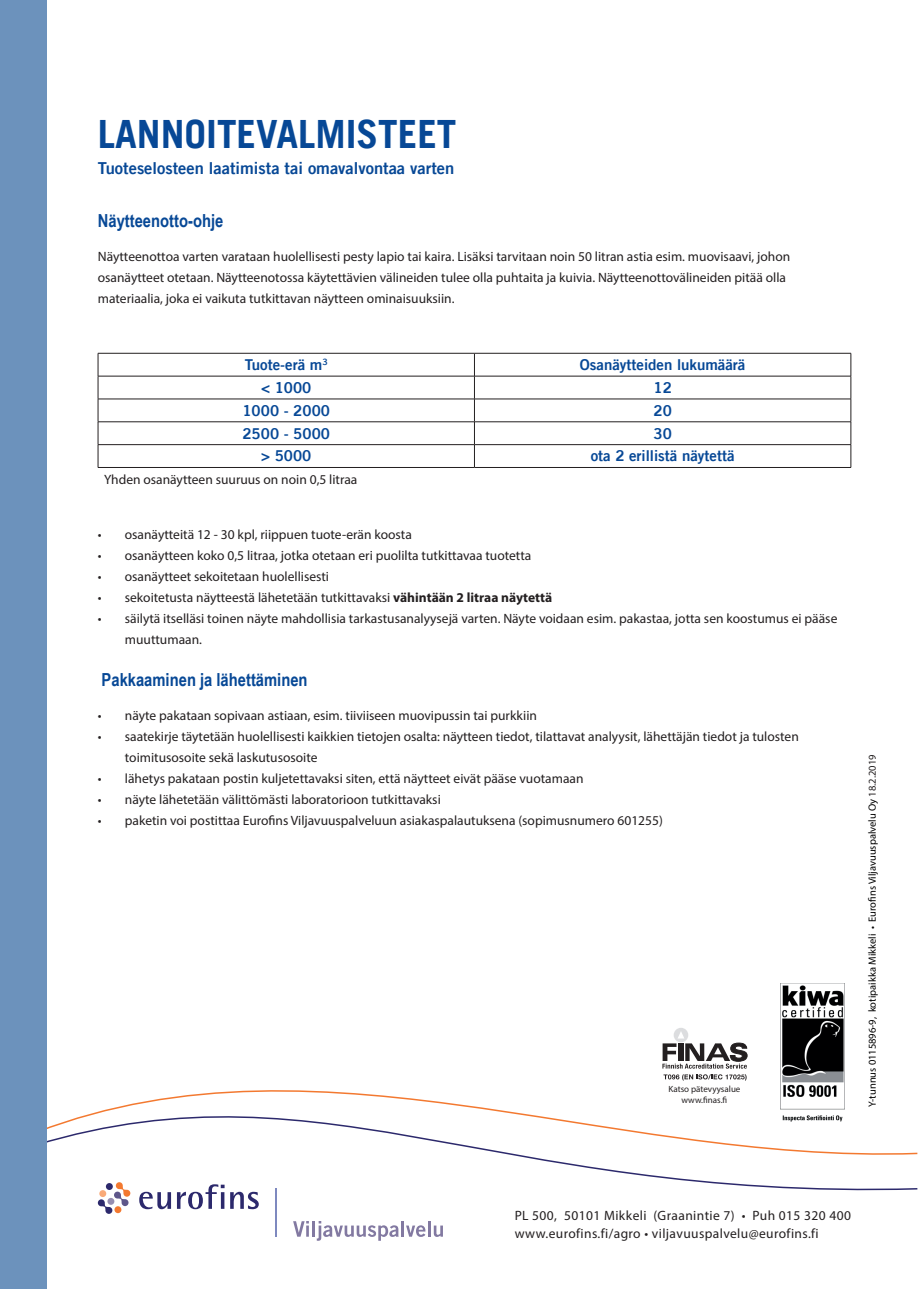
<style>
.page{position:relative;width:919px;height:1289px;background:#fff}
.page>*{position:absolute;margin:0;border:0;box-sizing:border-box;transform-origin:0 0}
.t1{font:700 39px "Trade Gothic LT";color:#074896}
.t2{font:700 18px "Arial Narrow";color:#074896}
.t3{font:16.5px "Trade Gothic LT Bold Two";color:#074896}
.t4{font:15px "Trade Gothic LT Bold Two";color:#074896}
.t5{font:13.5px/21px "Myriad Pro";color:#231f20}
.t6{font:13.5px/18px "Myriad Pro";letter-spacing:.03em;color:#231f20}
.t7{font:10.5px "Myriad Pro";color:#000}
.t8{font:9px/10.8px "Myriad Pro";color:#231f20;text-align:center}
.s1{font-weight:700}
.s2{color:#231f20}
</style>
<div class="page">
<svg style="left:47px;top:1048px;width:871px;height:152px"></svg>
<div style="left:0;top:0;width:47px;height:1288px;background:#6c92bc"></div>
<hr style="left:98px;top:353px;width:376px;height:1px;background:#231f20">
<hr style="left:474px;top:353px;width:377px;height:1px;background:#231f20">
<hr style="left:98px;top:376px;width:376px;height:1px;background:#231f20">
<hr style="left:474px;top:376px;width:377px;height:1px;background:#231f20">
<hr style="left:98px;top:399px;width:376px;height:1px;background:#231f20">
<hr style="left:474px;top:399px;width:377px;height:1px;background:#231f20">
<hr style="left:98px;top:421px;width:376px;height:1px;background:#231f20">
<hr style="left:474px;top:421px;width:377px;height:1px;background:#231f20">
<hr style="left:98px;top:444px;width:376px;height:1px;background:#231f20">
<svg style="left:98px;top:353px;width:1px;height:114px"></svg>
<hr style="left:474px;top:444px;width:377px;height:1px;background:#231f20">
<svg style="left:474px;top:353px;width:1px;height:114px"></svg>
<svg style="left:850px;top:353px;width:1px;height:114px"></svg>
<hr style="left:98px;top:467px;width:376px;height:1px;background:#231f20">
<hr style="left:474px;top:467px;width:377px;height:1px;background:#231f20">
<svg style="left:98px;top:1182px;width:32px;height:31px"></svg>
<div style="left:114px;top:1206px;width:7px;height:7px;background:#f37930;border-radius:50%"></div>
<div style="left:99px;top:1190px;width:7px;height:6px;background:#f9aa78;border-radius:50%"></div>
<svg style="left:106px;top:1182px;width:7px;height:7px"></svg>
<svg style="left:139px;top:1191px;width:32px;height:18px"></svg>
<svg style="left:177px;top:1184px;width:47px;height:25px"></svg>
<svg style="left:230px;top:1191px;width:29px;height:18px"></svg>
<hr style="left:275px;top:1187px;width:1px;height:49px;background:#7e89bf">
<svg style="left:293px;top:1221px;width:16px;height:15px"></svg>
<hr style="left:312px;top:1221px;width:3px;height:15px;background:#8279a1">
<svg style="left:317px;top:1221px;width:81px;height:19px"></svg>
<hr style="left:401px;top:1221px;width:3px;height:15px;background:#8279a1">
<svg style="left:406px;top:1221px;width:37px;height:15px"></svg>
<svg style="left:673px;top:1027px;width:15px;height:15px"></svg>
<svg style="left:662px;top:1031px;width:85px;height:37px"></svg>
<svg style="left:663px;top:1074px;width:83px;height:6px"></svg>
<img style="left:780px;top:983px;width:64px;height:140px">
<h1 class="t1" style="left:98px;top:110px;width:360px">LANNOITEVALMISTEET</h1>
<p class="t3" style="left:98px;top:157px;width:358px">Tuoteselosteen laatimista tai omavalvontaa varten</p>
<h2 class="t2" style="left:98px;top:207px;width:127px">Näytteenotto-ohje</h2>
<p class="t5" style="left:98px;top:246px;width:694px">Näytteenottoa varten varataan huolellisesti pesty lapio tai kaira. Lisäksi tarvitaan noin 50 litran astia esim. muovisaavi, johon osanäytteet otetaan. Näytteenotossa käytettävien välineiden tulee olla puhtaita ja kuivia. Näytteenottovälineiden pitää olla materiaalia, joka ei vaikuta tutkittavan näytteen ominaisuuksiin.</p>
<p class="t4" style="left:245px;top:355px;width:84px">Tuote-erä m<sup>3</sup></p>
<p class="t4" style="left:580px;top:355px;width:167px">Osanäytteiden lukumäärä</p>
<p class="t4" style="left:261px;top:378px;width:52px">&lt; 1000</p>
<p class="t4" style="left:653px;top:378px;width:20px">12</p>
<p class="t4" style="left:242px;top:401px;width:89px">1000 - 2000</p>
<p class="t4" style="left:653px;top:401px;width:20px">20</p>
<p class="t4" style="left:242px;top:424px;width:89px">2500 - 5000</p>
<p class="t4" style="left:653px;top:424px;width:20px">30</p>
<p class="t4" style="left:261px;top:447px;width:52px">&gt; 5000</p>
<p class="t4" style="left:590px;top:447px;width:145px">ota 2 erillistä näytettä</p>
<p class="t5" style="left:104px;top:468px;width:255px">Yhden osanäytteen suuruus on noin 0,5 litraa</p>
<p class="t5" style="left:98px;top:523px;width:315px">• osanäytteitä 12 - 30 kpl, riippuen tuote-erän koosta</p>
<p class="t5" style="left:98px;top:544px;width:435px">• osanäytteen koko 0,5 litraa, jotka otetaan eri puolilta tutkittavaa tuotetta</p>
<p class="t5" style="left:98px;top:565px;width:233px">• osanäytteet sekoitetaan huolellisesti</p>
<p class="t5" style="left:98px;top:586px;width:456px">• sekoitetusta näytteestä lähetetään tutkittavaksi <span class="s1">vähintään 2 litraa näytettä</span></p>
<p class="t5" style="left:125px;top:607px;width:714px;text-indent:-27px">• säilytä itselläsi toinen näyte mahdollisia tarkastusanalyysejä varten. Näyte voidaan esim. pakastaa, jotta sen koostumus ei pääse muuttumaan.</p>
<h2 class="t2" style="left:102px;top:666px;width:207px">Pakkaaminen ja lähettäminen</h2>
<p class="t5" style="left:98px;top:704px;width:440px">• näyte pakataan sopivaan astiaan, esim. tiiviiseen muovipussin tai purkkiin</p>
<p class="t5" style="left:125px;top:725px;width:675px;text-indent:-27px">• saatekirje täytetään huolellisesti kaikkien tietojen osalta: näytteen tiedot, tilattavat analyysit, lähettäjän tiedot ja tulosten toimitusosoite sekä laskutusosoite</p>
<p class="t5" style="left:98px;top:767px;width:487px">• lähetys pakataan postin kuljetettavaksi siten, että näytteet eivät pääse vuotamaan</p>
<p class="t5" style="left:98px;top:788px;width:344px">• näyte lähetetään välittömästi laboratorioon tutkittavaksi</p>
<p class="t5" style="left:98px;top:809px;width:566px">• paketin voi postittaa Eurofins Viljavuuspalveluun asiakaspalautuksena (sopimusnumero 601255)</p>
<p class="t8" style="left:668px;top:1083px;width:74px">Katso pätevyysalue www.finas.fi</p>
<p class="t7" style="left:865px;top:1106px;width:354px;rotate:-90deg">Y-tunnus 0115896-9, kotipaikka Mikkeli • Eurofins Viljavuuspalvelu Oy <span class="s2">18.2.2019</span></p>
<p class="t6" style="left:514px;top:1206px;width:338px">PL 500, 50101 Mikkeli (Graanintie 7) • Puh 015 320 400 www.eurofins.fi/agro • viljavuuspalvelu@eurofins.fi</p>
</div>
